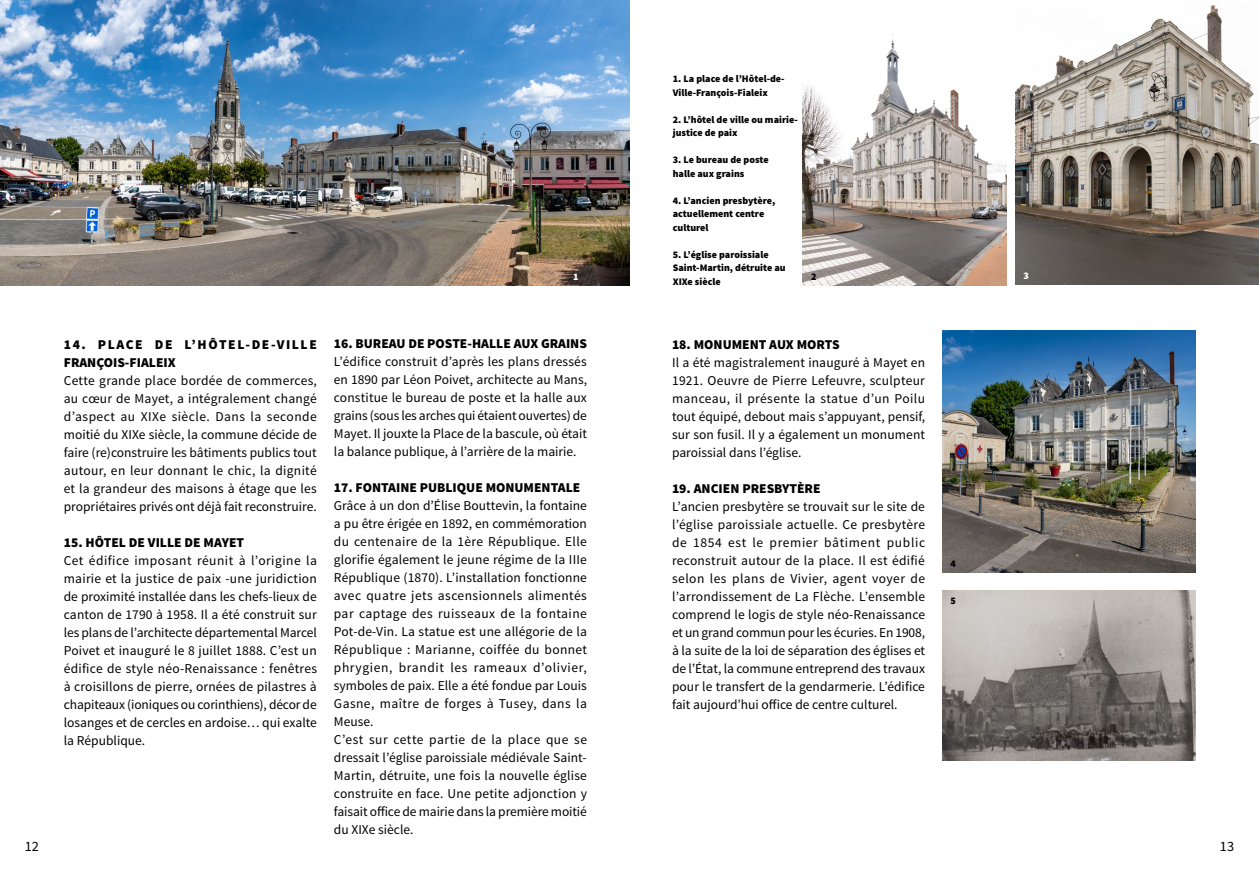
<style>
.page{position:relative;width:1259px;height:893px;background:#fff}
.page>*{position:absolute;margin:0;border:0;box-sizing:border-box;transform-origin:0 0}
.t1{font:14.25px "Source Sans Pro";color:#000}
.t2{font:13.5px/18px "Source Sans Pro";letter-spacing:.005em;color:#000;text-align:justify}
.t3{font:900 13.5px "Source Sans Pro";color:#000}
.t4{font:900 13.5px/18px "Source Sans Pro";letter-spacing:.105em;color:#000}
.t5{font:900 10.05px/13.5px "Source Sans Pro";color:#000}
.t6{font:900 10.05px "Source Sans Pro";color:#fff}
</style>
<div class="page">
<img style="left:942px;top:590px;width:253px;height:171px">
<img style="left:0;top:0;width:629px;height:286px">
<img style="left:942px;top:331px;width:253px;height:242px">
<img style="left:803px;top:34px;width:203px;height:252px">
<img style="left:1015px;top:5px;width:244px;height:280px">
<p class="t5" style="left:673px;top:73px;width:113px">1. La place de l’Hôtel-de-<br>Ville-François-Fialeix</p>
<p class="t5" style="left:673px;top:113px;width:127px">2. L’hôtel de ville ou mairie&shy;justice de paix</p>
<p class="t5" style="left:673px;top:154px;width:97px">3. Le bureau de poste halle aux grains</p>
<p class="t5" style="left:673px;top:194px;width:104px">4. L’ancien presbytère, actuellement centre culturel</p>
<p class="t5" style="left:673px;top:248px;width:114px">5. L’église paroissiale<br>Saint-Martin, détruite au<br>XIXe siècle</p>
<p class="t6" style="left:573px;top:270px;width:7px">1</p>
<p class="t5" style="left:811px;top:270px;width:7px">2</p>
<p class="t6" style="left:1023px;top:269px;width:7px">3</p>
<p class="t4" style="left:64px;top:336px;width:255px">14. PLACE DE L’HÔTEL-DE-VILLE<br>FRANÇOIS-FIALEIX</p>
<p class="t2" style="left:64px;top:371px;width:255px">Cette grande place bordée de commerces, au cœur de Mayet, a intégralement changé d’aspect au XIXe siècle. Dans la seconde moitié du XIXe siècle, la commune décide de faire (re)construire les bâtiments publics tout autour, en leur donnant le chic, la dignité et la grandeur des maisons à étage que les propriétaires privés ont déjà fait reconstruire.</p>
<p class="t3" style="left:64px;top:533px;width:182px">15. HÔTEL DE VILLE DE MAYET</p>
<p class="t2" style="left:64px;top:551px;width:255px">Cet édifice imposant réunit à l’origine la mairie et la justice de paix -une juridiction de proximité installée dans les chefs-lieux de canton de 1790 à 1958. Il a été construit sur les plans de l’architecte départemental Marcel Poivet et inauguré le 8 juillet 1888. C’est un édifice de style néo-Renaissance : fenêtres à croisillons de pierre, ornées de pilastres à chapiteaux (ioniques ou corinthiens), décor de losanges et de cercles en ardoise… qui exalte la République.</p>
<p class="t3" style="left:334px;top:335px;width:255px">16. BUREAU DE POSTE-HALLE AUX GRAINS</p>
<p class="t2" style="left:334px;top:353px;width:255px">L’édifice construit d’après les plans dressés en 1890 par Léon Poivet, architecte au Mans, constitue le bureau de poste et la halle aux grains (sous les arches qui étaient ouvertes) de Mayet. Il jouxte la Place de la bascule, où était la balance publique, à l’arrière de la mairie.</p>
<p class="t3" style="left:334px;top:479px;width:248px">17. FONTAINE PUBLIQUE MONUMENTALE</p>
<p class="t2" style="left:334px;top:497px;width:255px;text-align:left">Grâce à un don d’Élise Bouttevin, la fontaine a pu être érigée en 1892, en commémoration du centenaire de la 1ère République. Elle glorifie également le jeune régime de la IIIe République (1870). L’installation fonctionne avec quatre jets ascensionnels alimentés par captage des ruisseaux de la fontaine Pot-de-Vin. La statue est une allégorie de la République : Marianne, coiffée du bonnet phrygien, brandit les rameaux d’olivier, symboles de paix. Elle a été fondue par Louis Gasne, maître de forges à Tusey, dans la Meuse.<br>C’est sur cette partie de la place que se dressait l’église paroissiale médiévale Saint-Martin, détruite, une fois la nouvelle église construite en face. Une petite adjonction y faisait office de mairie dans la première moitié du XIXe siècle.</p>
<p class="t3" style="left:672px;top:335px;width:169px">18. MONUMENT AUX MORTS</p>
<p class="t2" style="left:672px;top:353px;width:255px">Il a été magistralement inauguré à Mayet en 1921. Oeuvre de Pierre Lefeuvre, sculpteur manceau, il présente la statue d’un Poilu tout équipé, debout mais s’appuyant, pensif, sur son fusil. Il y a également un monument paroissial dans l’église.</p>
<p class="t3" style="left:672px;top:479px;width:150px">19. ANCIEN PRESBYTÈRE</p>
<p class="t2" style="left:672px;top:497px;width:255px">L’ancien presbytère se trouvait sur le site de l’église paroissiale actuelle. Ce presbytère de 1854 est le premier bâtiment public reconstruit autour de la place. Il est édifié selon les plans de Vivier, agent voyer de l’arrondissement de La Flèche. L’ensemble comprend le logis de style néo-Renaissance et un grand commun pour les écuries. En 1908, à la suite de la loi de séparation des églises et de l’État, la commune entreprend des travaux pour le transfert de la gendarmerie. L’édifice fait aujourd’hui office de centre culturel.</p>
<p class="t5" style="left:950px;top:557px;width:7px">4</p>
<p class="t5" style="left:950px;top:594px;width:7px">5</p>
<p class="t1" style="left:25px;top:837px;width:16px">12</p>
<p class="t1" style="left:1220px;top:837px;width:16px">13</p>
</div>
